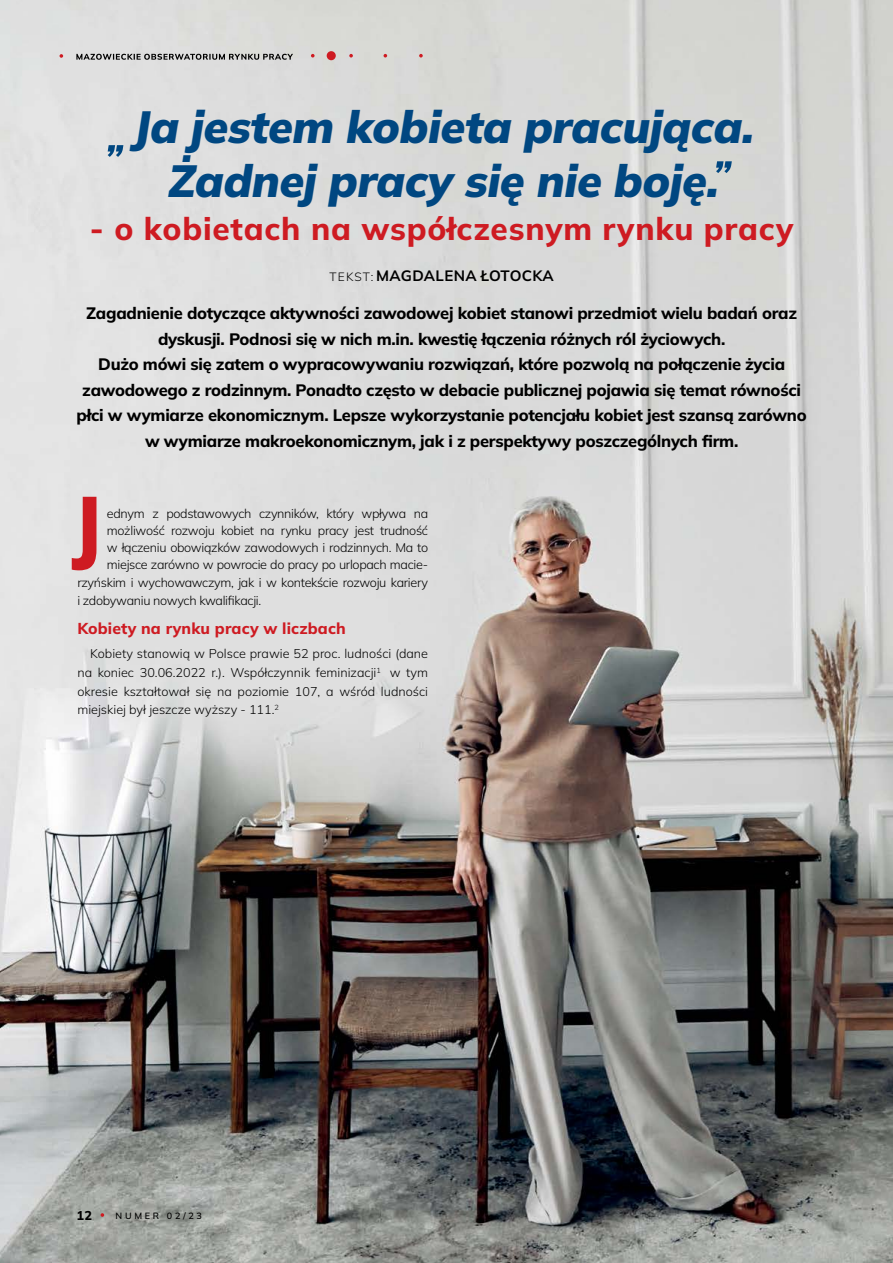
<style>
.page{position:relative;width:893px;height:1263px;background:#fff}
.page>*{position:absolute;margin:0;border:0;box-sizing:border-box;transform-origin:0 0}
.t1{font:900 82.5px "Mulish";color:#ce1b22;scale:.9 1}
.t2{font:italic 900 45px/54px "Mulish";color:#004781;text-align:center}
.t3{font:800 31.5px "Mulish";letter-spacing:.025em;color:#ce1b22}
.t4{font:800 16.5px/25.5px "Mulish";letter-spacing:-.015em;color:#000;text-align:center}
.t5{font:800 15.75px "Mulish";letter-spacing:.01em;color:#ce1b22}
.t6{font:700 15px "Mulish";letter-spacing:.025em;color:#000}
.t7{font:800 12.75px "Mulish";color:#000}
.t8{font:300 12.6px/17.2px "Mulish";letter-spacing:-.025em;color:#000;text-align:right}
.t9{font:600 9px "Mulish";letter-spacing:.3em;color:#000}
.s1{font-weight:300;font-size:12px}
</style>
<div class="page">
<img style="left:0;top:0;width:893px;height:1263px">
<svg style="left:108px;top:145px;width:15px;height:12px"></svg>
<svg style="left:716px;top:161px;width:16px;height:12px"></svg>
<svg style="left:311px;top:51px;width:112px;height:9px"></svg>
<svg style="left:76px;top:54px;width:217px;height:6px"></svg>
<svg style="left:60px;top:54px;width:3px;height:4px"></svg>
<svg style="left:101px;top:1213px;width:3px;height:4px"></svg>
<h2 class="t2" style="left:131px;top:99px;width:633px">Ja jestem kobieta pracująca.<br>Żadnej pracy się nie boję.</h2>
<h3 class="t3" style="left:90px;top:208px;width:705px">- o kobietach na współczesnym rynku pracy</h3>
<p class="t6" style="left:330px;top:266px;width:226px"><span class="s1">TEKST:</span> MAGDALENA ŁOTOCKA</p>
<p class="t4" style="left:77px;top:300px;width:732px">Zagadnienie dotyczące aktywności zawodowej kobiet stanowi przedmiot wielu badań oraz dyskusji. Podnosi się w nich m.in. kwestię łączenia różnych ról życiowych.<br>Dużo mówi się zatem o wypracowywaniu rozwiązań, które pozwolą na połączenie życia zawodowego z rodzinnym. Ponadto często w debacie publicznej pojawia się temat równości płci w wymiarze ekonomicznym. Lepsze wykorzystanie potencjału kobiet jest szansą zarówno w wymiarze makroekonomicznym, jak i z perspektywy poszczególnych firm.</p>
<h1 class="t1" style="left:72px;top:469px;width:35px">J</h1>
<p class="t8" style="left:77px;top:504px;width:352px">ednym z podstawowych czynników, który wpływa na możliwość rozwoju kobiet na rynku pracy jest trudność<br>w łączeniu obowiązków zawodowych i rodzinnych. Ma to miejsce zarówno w powrocie do pracy po urlopach macie&shy;rzyńskim i wychowawczym, jak i w kontekście rozwoju kariery</p>
<p class="t8" style="left:77px;top:592px;width:185px">i zdobywaniu nowych kwalifikacji.</p>
<p class="t5" style="left:77px;top:618px;width:270px">Kobiety na rynku pracy w liczbach</p>
<p class="t8" style="left:77px;top:644px;width:352px;line-height:18.6px;text-align:justify;text-indent:13px">Kobiety stanowią w Polsce prawie 52 proc. ludności (dane na koniec 30.06.2022 r.). Współczynnik feminizacji<sup>1</sup> w tym okresie kształtował się na poziomie 107, a wśród ludności miejskiej był jeszcze wyższy - 111.<sup>2</sup></p>
<p class="t7" style="left:77px;top:1207px;width:17px">12</p>
<p class="t9" style="left:116px;top:1209px;width:88px">NUMER 02/23</p>
</div>
